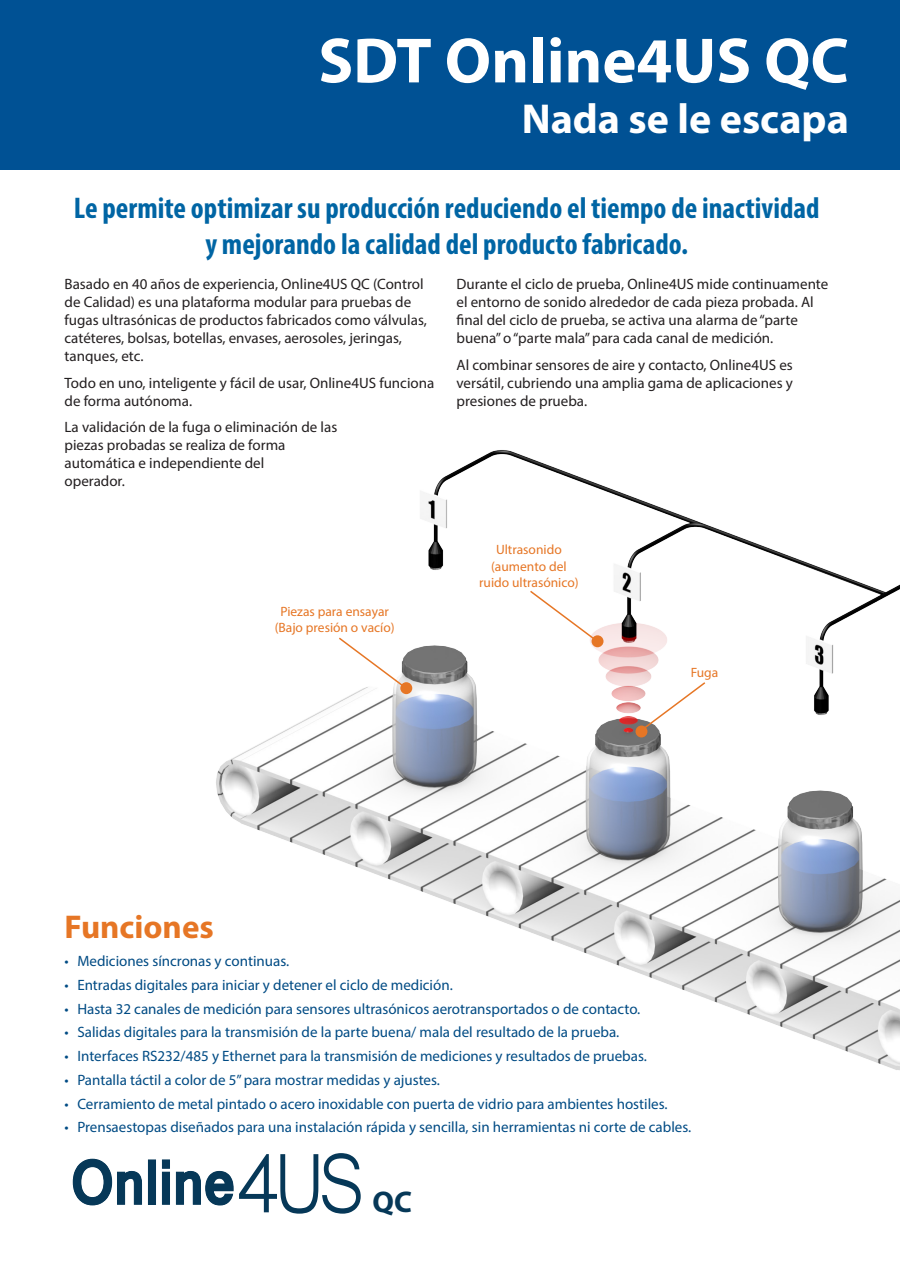
<style>
.page{position:relative;width:900px;height:1263px;background:#fff}
.page>*{position:absolute;margin:0;border:0;box-sizing:border-box;transform-origin:0 0}
.t1{font:700 64.5px "Myriad Pro";color:#fff}
.t2{font:700 42px "Myriad Pro";color:#fff}
.t3{font:700 33px "Myriad Pro";color:#e67625}
.t4{font:700 condensed 30px/36px "Myriad Pro";color:#0065a4;text-align:center}
.légendes{font:700 30px "Myriad Pro";color:#063858}
.Normal_text{font:15px/18px "Myriad Pro";color:#231f20}
.t5{font:15px "Myriad Pro";color:#004b84}
.légendes-2{font:13.5px/16.2px "Myriad Pro";color:#e67625;text-align:center}
</style>
<div class="page">
<img style="left:216px;top:450px;width:683px;height:620px">
<div style="left:0;top:0;width:899px;height:169px;background:#005194"></div>
<div style="left:400px;top:682px;width:12px;height:12px;background:#e67625;border-radius:50%"></div>
<svg style="left:337px;top:636px;width:69px;height:53px"></svg>
<svg style="left:637px;top:681px;width:69px;height:53px"></svg>
<div style="left:635px;top:725px;width:12px;height:12px;background:#e67625;border-radius:50%"></div>
<div style="left:591px;top:635px;width:12px;height:12px;background:#e67625;border-radius:50%"></div>
<svg style="left:528px;top:589px;width:69px;height:53px"></svg>
<svg style="left:73px;top:1159px;width:69px;height:46px"></svg>
<div style="left:148px;top:1160px;width:7px;height:44px;background:#063858"></div>
<div style="left:148px;top:1160px;width:8px;height:44px;border:1px solid #063858"></div>
<svg style="left:162px;top:1159px;width:8px;height:46px"></svg>
<svg style="left:176px;top:1171px;width:57px;height:34px"></svg>
<svg style="left:239px;top:1153px;width:121px;height:60px"></svg>
<p class="t1" style="left:318px;top:19px;width:532px">SDT Online4US QC</p>
<p class="t2" style="left:521px;top:91px;width:328px">Nada se le escapa</p>
<p class="t4" style="left:74px;top:189px;width:747px">Le permite optimizar su producción reduciendo el tiempo de inactividad y mejorando la calidad del producto fabricado.</p>
<p class="Normal_text" style="left:65px;top:275px;width:364px">Basado en 40 años de experiencia, Online4US QC (Control de Calidad) es una plataforma modular para pruebas de fugas ultrasónicas de productos fabricados como válvulas, catéteres, bolsas, botellas, envases, aerosoles, jeringas, tanques, etc.</p>
<p class="Normal_text" style="left:65px;top:373px;width:371px">Todo en uno, inteligente y fácil de usar, Online4US funciona de forma autónoma.</p>
<p class="Normal_text" style="left:65px;top:418px;width:274px">La validación de la fuga o eliminación de las piezas probadas se realiza de forma automática e independiente del<br>operador.</p>
<p class="Normal_text" style="left:456px;top:275px;width:373px">Durante el ciclo de prueba, Online4US mide continuamente el entorno de sonido alrededor de cada pieza probada. Al final del ciclo de prueba, se activa una alarma de “parte buena” o “parte mala” para cada canal de medición.</p>
<p class="Normal_text" style="left:456px;top:355px;width:338px;text-align:justify">Al combinar sensores de aire y contacto, Online4US es versátil, cubriendo una amplia gama de aplicaciones y presiones de prueba.</p>
<p class="légendes-2" style="left:274px;top:603px;width:121px">Piezas para ensayar (Bajo presión o vacío)</p>
<p class="légendes-2" style="left:479px;top:542px;width:101px">Ultrasonido (aumento del ruido ultrasónico)</p>
<p class="légendes-2" style="left:690px;top:664px;width:29px">Fuga</p>
<p class="t3" style="left:65px;top:905px;width:151px">Funciones</p>
<p class="t5" style="left:65px;top:952px;width:226px">• Mediciones síncronas y continuas.</p>
<p class="t5" style="left:65px;top:975px;width:389px">• Entradas digitales para iniciar y detener el ciclo de medición.</p>
<p class="t5" style="left:65px;top:999px;width:577px">• Hasta 32 canales de medición para sensores ultrasónicos aerotransportados o de contacto.</p>
<p class="t5" style="left:65px;top:1023px;width:556px">• Salidas digitales para la transmisión de la parte buena/ mala del resultado de la prueba.</p>
<p class="t5" style="left:65px;top:1047px;width:583px">• Interfaces RS232/485 y Ethernet para la transmisión de mediciones y resultados de pruebas.</p>
<p class="t5" style="left:65px;top:1070px;width:377px">• Pantalla táctil a color de 5” para mostrar medidas y ajustes.</p>
<p class="t5" style="left:65px;top:1094px;width:604px">• Cerramiento de metal pintado o acero inoxidable con puerta de vidrio para ambientes hostiles.</p>
<p class="t5" style="left:65px;top:1118px;width:628px">• Prensaestopas diseñados para una instalación rápida y sencilla, sin herramientas ni corte de cables.</p>
<p class="légendes" style="left:372px;top:1182px;width:41px">QC</p>
</div>
